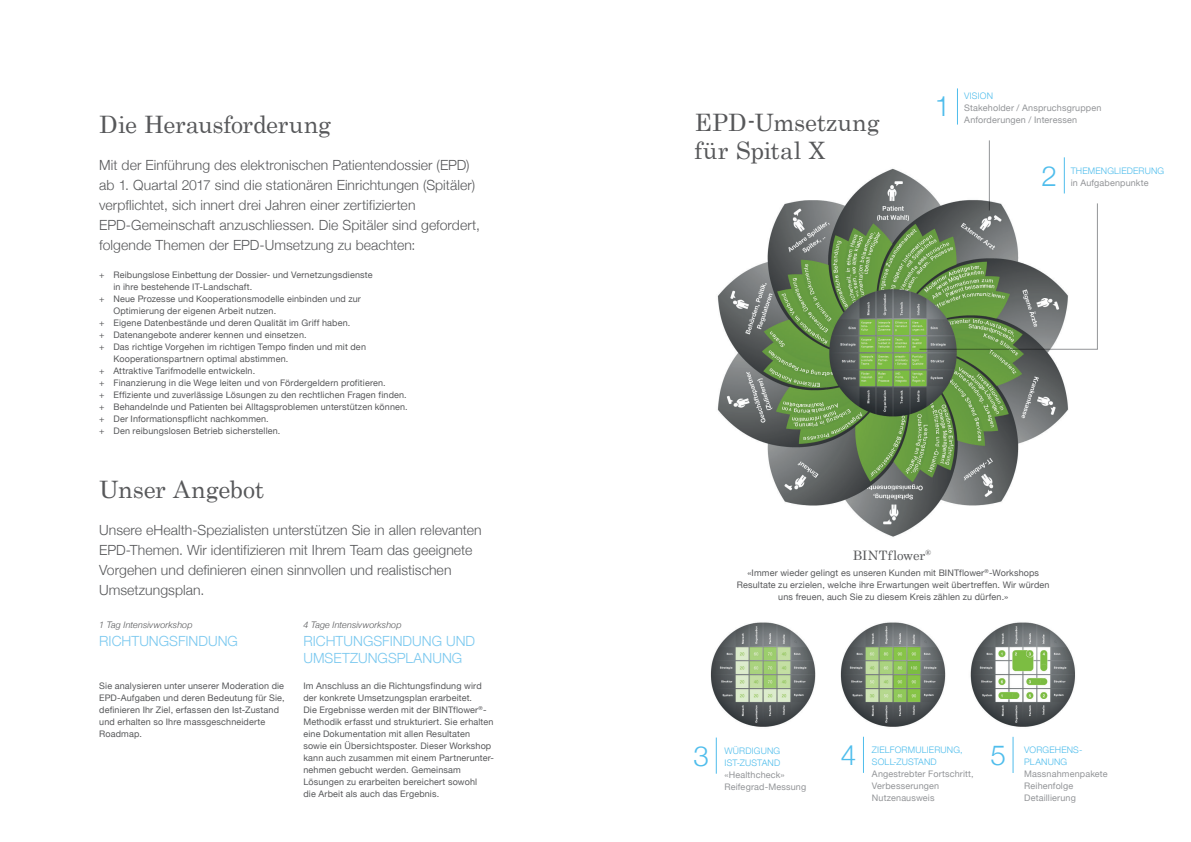
<style>
.page{position:relative;width:1191px;height:842px;background:#fff}
.page>*{position:absolute;margin:0;border:0;box-sizing:border-box;transform-origin:0 0}
.t1{font:300 27.9px "Helvetica Neue";color:#4fbdec}
.t2{font:24px/28px "Century";letter-spacing:-.01em;color:#57585a}
.t3{font:300 14px/20px "Helvetica Neue";letter-spacing:.005em;color:#57585a}
.t4{font:300 14px/17px "Helvetica Neue";color:#7ac8ef}
.t5{font:13px "Century";letter-spacing:-.005em;color:#57585a}
.t6{font:9px/12px "Helvetica Neue";letter-spacing:.015em;color:#57585a}
.t7{font:9px/12px "Helvetica Neue";letter-spacing:.015em;color:#939598}
.t8{font:300 9px/12px "Helvetica Neue";letter-spacing:.02em;color:#4fbdec}
.t9{font:italic 300 9px "Helvetica Neue";letter-spacing:.015em;color:#57585a}
</style>
<div class="page">
<img style="left:717px;top:150px;width:352px;height:387px">
<svg style="left:919px;top:203px;width:178px;height:147px"></svg>
<hr style="left:989px;top:140px;width:1px;height:70px;background:#939598">
<hr style="left:957px;top:88px;width:1px;height:37px;background:#4fbdec">
<hr style="left:1064px;top:157px;width:1px;height:36px;background:#4fbdec">
<hr style="left:863px;top:737px;width:1px;height:36px;background:#4fbdec">
<hr style="left:1012px;top:737px;width:1px;height:36px;background:#4fbdec">
<hr style="left:716px;top:737px;width:1px;height:37px;background:#4fbdec">
<img style="left:710px;top:622px;width:365px;height:105px">
<h2 class="t2" style="left:99px;top:108px;width:233px">Die Herausforderung</h2>
<p class="t3" style="left:99px;top:154px;width:382px">Mit der Einführung des elektronischen Patientendossier (EPD) ab 1. Quartal 2017 sind die stationären Einrichtungen (Spitäler) verpflichtet, sich innert drei Jahren einer zertifizierten EPD-Gemeinschaft anzuschliessen. Die Spitäler sind gefordert, folgende Themen der EPD-Umsetzung zu beachten:</p>
<p class="t6" style="left:99px;top:269px;width:275px">+ Reibungslose Einbettung der Dossier- und Vernetzungsdienste</p>
<p class="t6" style="left:113px;top:281px;width:140px">in ihre bestehende IT-Landschaft.</p>
<p class="t6" style="left:99px;top:293px;width:263px">+ Neue Prozesse und Kooperationsmodelle einbinden und zur</p>
<p class="t6" style="left:113px;top:305px;width:164px">Optimierung der eigenen Arbeit nutzen.</p>
<p class="t6" style="left:99px;top:317px;width:253px">+ Eigene Datenbestände und deren Qualität im Griff haben.</p>
<p class="t6" style="left:99px;top:329px;width:209px">+ Datenangebote anderer kennen und einsetzen.</p>
<p class="t6" style="left:99px;top:341px;width:268px">+ Das richtige Vorgehen im richtigen Tempo finden und mit den</p>
<p class="t6" style="left:113px;top:353px;width:176px">Kooperationspartnern optimal abstimmen.</p>
<p class="t6" style="left:99px;top:365px;width:157px">+ Attraktive Tarifmodelle entwickeln.</p>
<p class="t6" style="left:99px;top:377px;width:288px">+ Finanzierung in die Wege leiten und von Fördergeldern profitieren.</p>
<p class="t6" style="left:99px;top:389px;width:309px">+ Effiziente und zuverlässige Lösungen zu den rechtlichen Fragen finden.</p>
<p class="t6" style="left:99px;top:401px;width:310px">+ Behandelnde und Patienten bei Alltagsproblemen unterstützen können.</p>
<p class="t6" style="left:99px;top:413px;width:171px">+ Der Informationspflicht nachkommen.</p>
<p class="t6" style="left:99px;top:425px;width:183px">+ Den reibungslosen Betrieb sicherstellen.</p>
<h2 class="t2" style="left:99px;top:473px;width:166px">Unser Angebot</h2>
<h3 class="t3" style="left:99px;top:519px;width:384px">Unsere eHealth-Spezialisten unterstützen Sie in allen relevanten EPD-Themen. Wir identifizieren mit Ihrem Team das geeignete Vorgehen und definieren einen sinnvollen und realistischen Umsetzungsplan.</h3>
<p class="t9" style="left:99px;top:618px;width:95px">1 Tag Intensivworkshop</p>
<h3 class="t4" style="left:99px;top:632px;width:140px">RICHTUNGSFINDUNG</h3>
<p class="t6" style="left:99px;top:681px;width:187px">Sie analysieren unter unserer Moderation die EPD-Aufgaben und deren Bedeutung für Sie, definieren Ihr Ziel, erfassen den Ist-Zustand und erhalten so Ihre massgeschneiderte Roadmap.</p>
<p class="t9" style="left:303px;top:618px;width:100px">4 Tage Intensivworkshop</p>
<h3 class="t4" style="left:303px;top:632px;width:173px">RICHTUNGSFINDUNG UND<br>UMSETZUNGSPLANUNG</h3>
<p class="t6" style="left:303px;top:680px;width:192px">Im Anschluss an die Richtungsfindung wird der konkrete Umsetzungsplan erarbeitet.<br>Die Ergebnisse werden mit der BINTflower<sup>®</sup>- Methodik erfasst und strukturiert. Sie erhalten eine Dokumentation mit allen Resultaten sowie ein Übersichtsposter. Dieser Workshop kann auch zusammen mit einem Partnerunter&shy;nehmen gebucht werden. Gemeinsam Lösungen zu erarbeiten bereichert sowohl<br>die Arbeit als auch das Ergebnis.</p>
<h2 class="t2" style="left:694px;top:106px;width:186px">EPD-Umsetzung für Spital X</h2>
<h1 class="t1" style="left:934px;top:84px;width:17px">1</h1>
<p class="t8" style="left:964px;top:89px;width:30px">VISION</p>
<p class="t7" style="left:964px;top:102px;width:139px">Stakeholder / Anspruchsgruppen<br>Anforderungen / Interessen</p>
<h1 class="t1" style="left:1041px;top:153px;width:17px">2</h1>
<p class="t8" style="left:1070px;top:164px;width:95px">THEMENGLIEDERUNG</p>
<p class="t7" style="left:1070px;top:177px;width:79px">in Aufgabenpunkte</p>
<h3 class="t5" style="left:853px;top:544px;width:80px">BINTflower<sup>®</sup></h3>
<p class="t6" style="left:737px;top:567px;width:314px;text-align:center">«Immer wieder gelingt es unseren Kunden mit BINTflower<sup>®</sup>-Workshops<br>Resultate zu erzielen, welche ihre Erwartungen weit übertreffen. Wir würden uns freuen, auch Sie zu diesem Kreis zählen zu dürfen.»</p>
<h1 class="t1" style="left:840px;top:733px;width:17px">4</h1>
<h1 class="t1" style="left:990px;top:733px;width:17px">5</h1>
<p class="t8" style="left:724px;top:744px;width:57px">WÜRDIGUNG<br>IST-ZUSTAND</p>
<p class="t7" style="left:724px;top:769px;width:83px">«Healthcheck»<br>Reifegrad-Messung</p>
<h1 class="t1" style="left:693px;top:733px;width:17px">3</h1>
<p class="t8" style="left:1024px;top:743px;width:60px">VORGEHENS-<br>PLANUNG</p>
<p class="t7" style="left:1024px;top:768px;width:85px">Massnahmenpakete<br>Reihenfolge<br>Detaillierung</p>
<p class="t8" style="left:872px;top:743px;width:92px">ZIELFORMULIERUNG,<br>SOLL-ZUSTAND</p>
<p class="t7" style="left:872px;top:768px;width:103px">Angestrebter Fortschritt,<br>Verbesserungen<br>Nutzenausweis</p>
</div>
